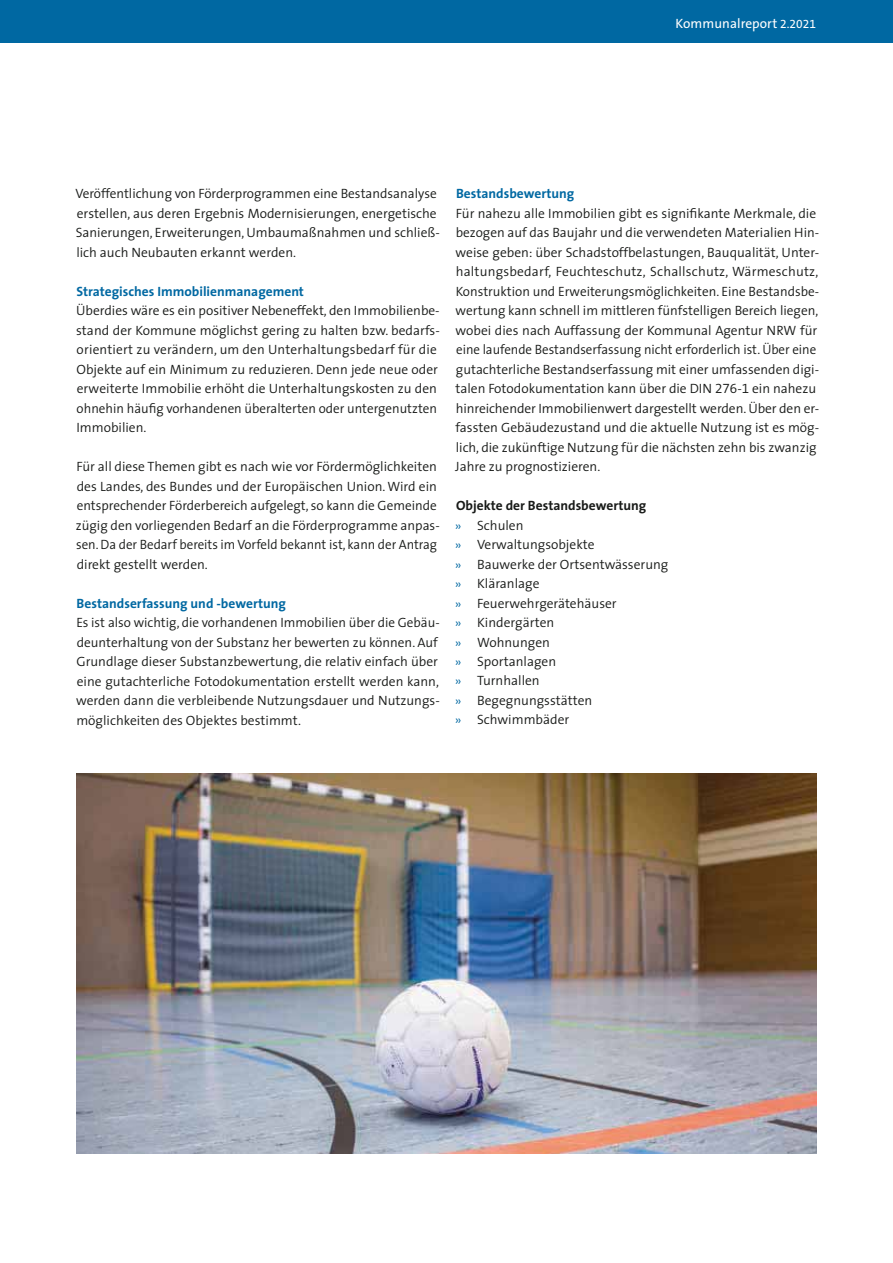
<style>
.page{position:relative;width:893px;height:1263px;background:#fff}
.page>*{position:absolute;margin:0;border:0;box-sizing:border-box;transform-origin:0 0}
.t1{font:300 13.5px/19.5px "The Sans";color:#181a18}
.t2{font:700 13.5px "The Sans";color:#0068a2}
.t3{font:13.5px "The Sans";letter-spacing:.005em;color:#fff}
.s1{font-family:"The Sans Expert";font-size:12px}
.s2{font-family:"The Sans Semi Light Expert";font-weight:400}
.s3{font-weight:700}
.s4{color:#0068a2}
</style>
<div class="page">
<div style="left:0;top:0;width:893px;height:43px;background:#0068a2"></div>
<img style="left:77px;top:773px;width:739px;height:380px">
<p class="t3" style="left:676px;top:18px;width:142px">Kommunalreport <span class="s1">2.2021</span></p>
<p class="t1" style="left:75px;top:185px;width:366px">Veröffentlichung von Förderprogrammen eine Bestandsanalyse erstellen, aus deren Ergebnis Modernisierungen, energetische Sanierungen, Erweiterungen, Umbaumaßnahmen und schließ&shy;lich auch Neubauten erkannt werden.</p>
<p class="t2" style="left:76px;top:285px;width:229px">Strategisches Immobilienmanagement</p>
<p class="t1" style="left:76px;top:302px;width:365px">Überdies wäre es ein positiver Nebeneffekt, den Immobilienbe&shy;stand der Kommune möglichst gering zu halten bzw. bedarfs&shy;orientiert zu verändern, um den Unterhaltungsbedarf für die Objekte auf ein Minimum zu reduzieren. Denn jede neue oder erweiterte Immobilie erhöht die Unterhaltungskosten zu den ohnehin häufig vorhandenen überalterten oder untergenutzten Immobilien.</p>
<p class="t1" style="left:76px;top:458px;width:365px">Für all diese Themen gibt es nach wie vor Fördermöglichkeiten des Landes, des Bundes und der Europäischen Union. Wird ein entsprechender Förderbereich aufgelegt, so kann die Gemeinde zügig den vorliegenden Bedarf an die Förderprogramme anpas&shy;sen. Da der Bedarf bereits im Vorfeld bekannt ist, kann der Antrag direkt gestellt werden.</p>
<p class="t2" style="left:77px;top:597px;width:211px">Bestandserfassung und -bewertung</p>
<p class="t1" style="left:76px;top:614px;width:365px">Es ist also wichtig, die vorhandenen Immobilien über die Gebäu&shy;deunterhaltung von der Substanz her bewerten zu können. Auf Grundlage dieser Substanzbewertung, die relativ einfach über eine gutachterliche Fotodokumentation erstellt werden kann, werden dann die verbleibende Nutzungsdauer und Nutzungs&shy;möglichkeiten des Objektes bestimmt.</p>
<p class="t2" style="left:456px;top:188px;width:120px">Bestandsbewertung</p>
<p class="t1" style="left:455px;top:204px;width:365px">Für nahezu alle Immobilien gibt es signifikante Merkmale, die be zogen auf das Baujahr und die verwendeten Materialien Hin&shy;wei se geben: über Schadstoffbelastungen, Bauqualität, Unter&shy;hal tungsbedarf, Feuchteschutz, Schallschutz, Wärmeschutz, Konstruktion und Erweiterungsmöglichkeiten. Eine Bestandsbe&shy;wertung kann schnell im mittleren fünfstelligen Bereich liegen, wobei dies nach Auffassung der Kommunal Agentur NRW für eine laufende Bestandserfassung nicht erforderlich ist. Über eine gutachterliche Bestandserfassung mit einer umfassen den digi&shy;talen Fotodokumentation kann über die DIN <span class="s2">276</span>-<span class="s2">1</span> ein nahezu hinreichender Immobilienwert dargestellt werden. Über den er&shy;fassten Gebäudezustand und die aktuelle Nutzung ist es mög&shy;lich, die zukünftige Nutzung für die nächsten zehn bis zwanzig Jahre zu prognostizieren.</p>
<p class="t1" style="left:455px;top:497px;width:215px"><span class="s3">Objekte der Bestandsbewertung<br></span><span class="s4">»</span> Schulen<br><span class="s4">»</span> Verwaltungsobjekte<br><span class="s4">»</span> Bauwerke der Ortsentwässerung <span class="s4">»</span> Kläranlage<br><span class="s4">»</span> Feuerwehrgerätehäuser<br><span class="s4">»</span> Kindergärten<br><span class="s4">»</span> Wohnungen<br><span class="s4">»</span> Sportanlagen<br><span class="s4">»</span> Turnhallen<br><span class="s4">»</span> Begegnungsstätten<br><span class="s4">»</span> Schwimmbäder</p>
</div>
